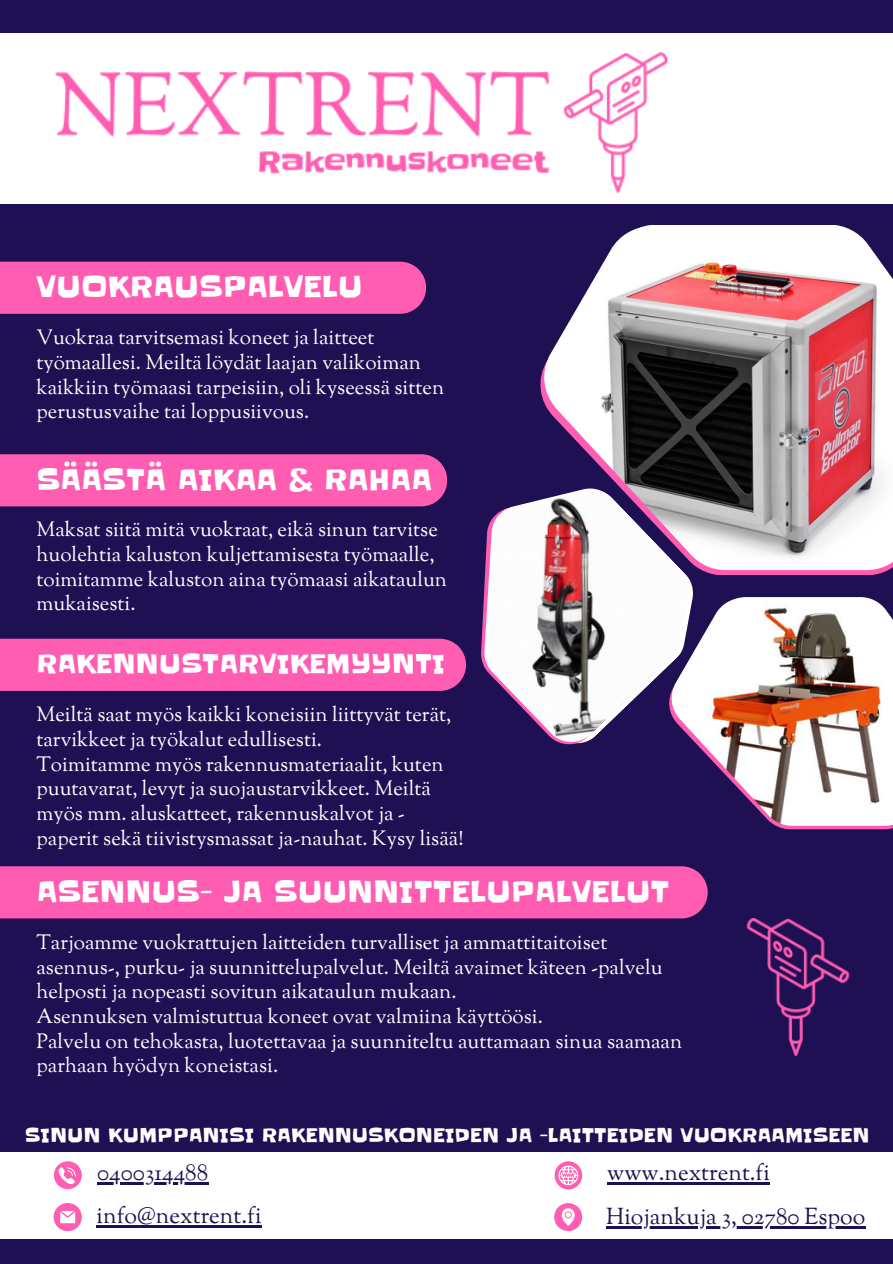
<style>
.page{position:relative;width:893px;height:1264px;background:#fff}
.page>*{position:absolute;margin:0;border:0;box-sizing:border-box;transform-origin:0 0}
.t1{font:28.5px "Slackey";color:#fff}
.t2{font:25.5px "Slackey";color:#fff}
.t3{font:22.95px "Sorts Mill Goudy";color:#1f0f53}
.t4{font:20.55px/24.8px "Sorts Mill Goudy";color:#fff}
.t5{font:18.75px "Slackey";color:#fff}
</style>
<div class="page">
<div style="left:0;top:0;width:892px;height:1263px;background:#1f0f53"></div>
<div style="left:0;top:262px;width:426px;height:52px;background:#ff5db2"></div>
<img style="left:544px;top:226px;width:348px;height:344px">
<img style="left:484px;top:487px;width:206px;height:257px">
<svg style="left:669px;top:604px;width:223px;height:225px"></svg>
<img style="left:671px;top:598px;width:221px;height:227px">
<img style="left:746px;top:918px;width:104px;height:137px">
<div style="left:0;top:454px;width:447px;height:52px;background:#ff5db2"></div>
<div style="left:0;top:866px;width:707px;height:52px;background:#ff5db2"></div>
<div style="left:0;top:638px;width:466px;height:53px;background:#ff5db2"></div>
<div style="left:0;top:34px;width:892px;height:169px;background:#fff"></div>
<img style="left:54px;top:34px;width:615px;height:170px">
<div style="left:0;top:1152px;width:892px;height:86px;background:#fff"></div>
<svg style="left:54px;top:1203px;width:28px;height:28px"></svg>
<svg style="left:54px;top:1161px;width:28px;height:28px"></svg>
<svg style="left:554px;top:1161px;width:28px;height:28px"></svg>
<svg style="left:554px;top:1203px;width:28px;height:27px"></svg>
<hr style="left:97px;top:1182px;width:111px;height:2px;background:#1f0f53">
<hr style="left:607px;top:1182px;width:163px;height:2px;background:#1f0f53">
<hr style="left:97px;top:1225px;width:164px;height:2px;background:#1f0f53">
<hr style="left:606px;top:1226px;width:259px;height:2px;background:#1f0f53">
<p class="t1" style="left:36px;top:267px;width:327px">VUOKRAUSPALVELU</p>
<p class="t4" style="left:36px;top:327px;width:339px">Vuokraa tarvitsemasi koneet ja laitteet</p>
<p class="t4" style="left:36px;top:351px;width:386px">työmaallesi. Meiltä löydät laajan valikoiman</p>
<p class="t4" style="left:36px;top:376px;width:409px">kaikkiin työmaasi tarpeisiin, oli kyseessä sitten</p>
<p class="t4" style="left:36px;top:401px;width:274px">perustusvaihe tai loppusiivous.</p>
<p class="t1" style="left:36px;top:460px;width:397px">SÄÄSTÄ AIKAA &amp; RAHAA</p>
<p class="t4" style="left:36px;top:519px;width:403px">Maksat siitä mitä vuokraat, eikä sinun tarvitse</p>
<p class="t4" style="left:36px;top:543px;width:399px">huolehtia kaluston kuljettamisesta työmaalle,</p>
<p class="t4" style="left:36px;top:568px;width:412px">toimitamme kaluston aina työmaasi aikataulun</p>
<p class="t4" style="left:36px;top:593px;width:101px">mukaisesti.</p>
<p class="t2" style="left:36px;top:646px;width:410px">RAKENNUSTARVIKEMYYNTI</p>
<p class="t4" style="left:36px;top:704px;width:416px">Meiltä saat myös kaikki koneisiin liittyvät terät,</p>
<p class="t4" style="left:36px;top:728px;width:287px">tarvikkeet ja työkalut edullisesti.</p>
<p class="t4" style="left:36px;top:753px;width:408px">Toimitamme myös rakennusmateriaalit, kuten</p>
<p class="t4" style="left:36px;top:778px;width:396px">puutavarat, levyt ja suojaustarvikkeet. Meiltä</p>
<p class="t4" style="left:36px;top:803px;width:370px">myös mm. aluskatteet, rakennuskalvot ja -</p>
<p class="t4" style="left:36px;top:827px;width:429px">paperit sekä tiivistysmassat ja-nauhat. Kysy lisää!</p>
<p class="t1" style="left:36px;top:872px;width:634px">ASENNUS- JA SUUNNITTELUPALVELUT</p>
<p class="t4" style="left:36px;top:931px;width:627px">Tarjoamme vuokrattujen laitteiden turvalliset ja ammattitaitoiset asennus-, purku- ja suunnittelupalvelut. Meiltä avaimet käteen -palvelu helposti ja nopeasti sovitun aikataulun mukaan.</p>
<p class="t4" style="left:36px;top:1005px;width:508px">Asennuksen valmistuttua koneet ovat valmiina käyttöösi.</p>
<p class="t4" style="left:36px;top:1030px;width:647px">Palvelu on tehokasta, luotettavaa ja suunniteltu auttamaan sinua saamaan parhaan hyödyn koneistasi.</p>
<p class="t5" style="left:25px;top:1121px;width:846px">SINUN KUMPPANISI RAKENNUSKONEIDEN JA -LAITTEIDEN VUOKRAAMISEEN</p>
<p class="t3" style="left:97px;top:1158px;width:113px">0400314488</p>
<h3 class="t3" style="left:607px;top:1158px;width:164px">www.nextrent.fi</h3>
<p class="t3" style="left:97px;top:1200px;width:166px">info@nextrent.fi</p>
<h3 class="t3" style="left:606px;top:1202px;width:260px">Hiojankuja 3, 02780 Espoo</h3>
</div>
